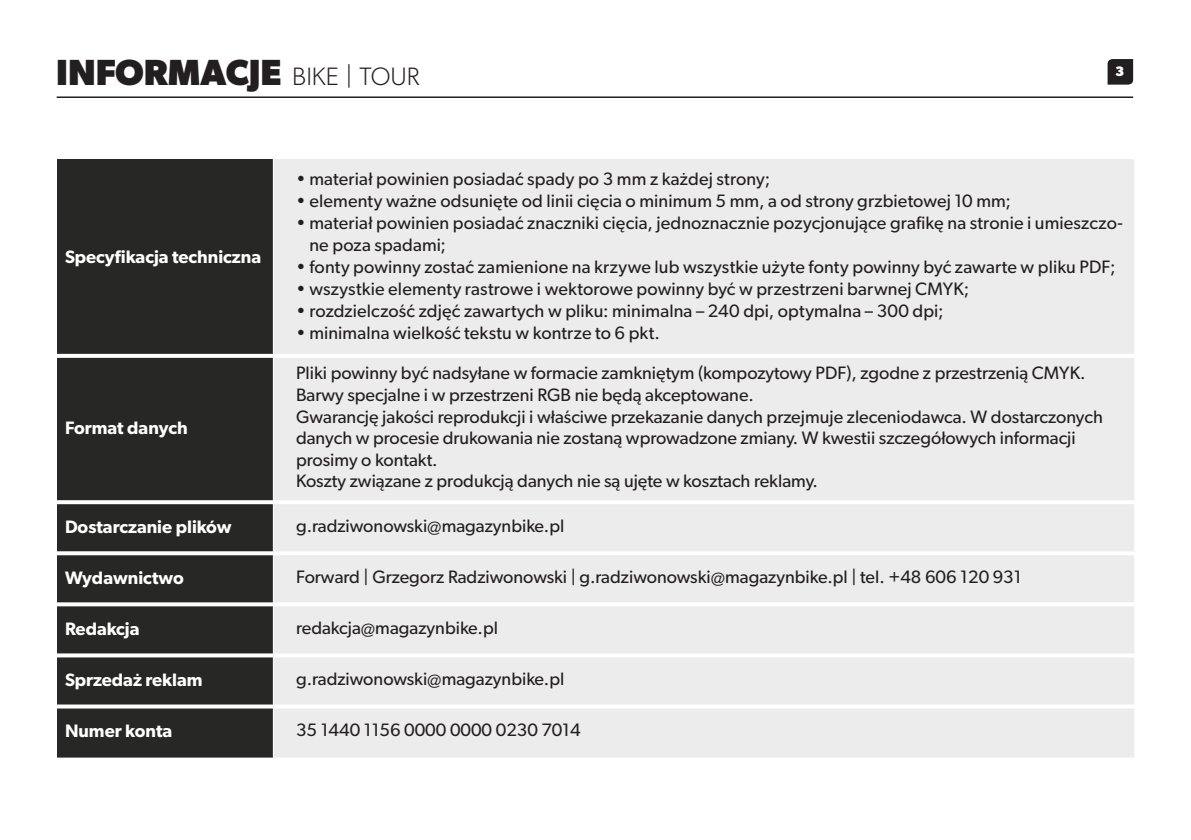
<style>
.page{position:relative;width:1191px;height:840px;background:#fff}
.page>*{position:absolute;margin:0;border:0;box-sizing:border-box;transform-origin:0 0}
.t1{font:700 36.4px "Gibson";color:#231f20}
.t2{font:18px/21.6px "Gibson";color:#231f20}
.t3{font:600 18px "Gibson";color:#fff}
.t4{font:700 13.8px "Gibson";color:#fff}
.s1{font-weight:300;font-size:25.2px}
.s2{font-weight:300;font-size:26px}
</style>
<div class="page">
<hr style="left:57px;top:96px;width:1076px;height:2px;background:#231f20">
<svg style="left:1107px;top:59px;width:26px;height:26px"></svg>
<div style="left:57px;top:159px;width:216px;height:598px;background:#272725"></div>
<div style="left:274px;top:159px;width:860px;height:598px;background:#ececec"></div>
<svg style="left:57px;top:353px;width:216px;height:4px"></svg>
<svg style="left:273px;top:353px;width:861px;height:4px"></svg>
<svg style="left:57px;top:500px;width:216px;height:4px"></svg>
<hr style="left:273px;top:500px;width:861px;height:4px;background:#fff">
<svg style="left:57px;top:704px;width:216px;height:4px"></svg>
<hr style="left:273px;top:704px;width:861px;height:4px;background:#fff">
<svg style="left:57px;top:602px;width:216px;height:4px"></svg>
<hr style="left:273px;top:602px;width:861px;height:4px;background:#fff">
<svg style="left:57px;top:551px;width:216px;height:4px"></svg>
<hr style="left:273px;top:551px;width:861px;height:4px;background:#fff">
<svg style="left:57px;top:653px;width:216px;height:4px"></svg>
<hr style="left:273px;top:653px;width:861px;height:4px;background:#fff">
<p class="t1" style="left:56px;top:50px;width:365px">INFORMACJE <span class="s1">BIKE</span> <span class="s2">|</span> <span class="s1">TOUR</span></p>
<p class="t4" style="left:1115px;top:63px;width:11px">3</p>
<p class="t3" style="left:65px;top:246px;width:198px">Specyfikacja techniczna</p>
<p class="t3" style="left:65px;top:417px;width:124px">Format danych</p>
<p class="t2" style="left:296px;top:167px;width:476px">• materiał powinien posiadać spady po 3 mm z każdej strony;</p>
<p class="t2" style="left:296px;top:189px;width:716px">• elementy ważne odsunięte od linii cięcia o minimum 5 mm, a od strony grzbietowej 10 mm;</p>
<p class="t2" style="left:309px;top:211px;width:815px;text-indent:-13px">• materiał powinien posiadać znaczniki cięcia, jednoznacznie pozycjonujące grafikę na stronie i umieszczo&shy;ne poza spadami;</p>
<p class="t2" style="left:296px;top:255px;width:821px">• fonty powinny zostać zamienione na krzywe lub wszystkie użyte fonty powinny być zawarte w pliku PDF;</p>
<p class="t2" style="left:296px;top:277px;width:675px">• wszystkie elementy rastrowe i wektorowe powinny być w przestrzeni barwnej CMYK;</p>
<p class="t2" style="left:296px;top:299px;width:649px">• rozdzielczość zdjęć zawartych w pliku: minimalna – 240 dpi, optymalna – 300 dpi;</p>
<p class="t2" style="left:296px;top:321px;width:365px">• minimalna wielkość tekstu w kontrze to 6 pkt.</p>
<p class="t2" style="left:296px;top:362px;width:791px">Pliki powinny być nadsyłane w formacie zamkniętym (kompozytowy PDF), zgodne z przestrzenią CMYK.<br>Barwy specjalne i w przestrzeni RGB nie będą akceptowane.</p>
<p class="t2" style="left:296px;top:405px;width:808px">Gwarancję jakości reprodukcji i właściwe przekazanie danych przejmuje zleceniodawca. W dostarczonych danych w procesie drukowania nie zostaną wprowadzone zmiany. W kwestii szczegółowych informacji prosimy o kontakt.</p>
<p class="t2" style="left:296px;top:470px;width:523px">Koszty związane z produkcją danych nie są ujęte w kosztach reklamy.</p>
<p class="t3" style="left:65px;top:516px;width:168px">Dostarczanie plików</p>
<p class="t2" style="left:296px;top:514px;width:270px">g.radziwonowski@magazynbike.pl</p>
<p class="t3" style="left:65px;top:567px;width:120px">Wydawnictwo</p>
<p class="t2" style="left:296px;top:565px;width:727px">Forward | Grzegorz Radziwonowski | g.radziwonowski@magazynbike.pl | tel. +48 606 120 931</p>
<p class="t3" style="left:65px;top:618px;width:76px">Redakcja</p>
<p class="t2" style="left:296px;top:616px;width:203px">redakcja@magazynbike.pl</p>
<p class="t3" style="left:65px;top:669px;width:139px">Sprzedaż reklam</p>
<p class="t2" style="left:296px;top:667px;width:270px">g.radziwonowski@magazynbike.pl</p>
<p class="t3" style="left:65px;top:720px;width:109px">Numer konta</p>
<p class="t2" style="left:296px;top:718px;width:286px">35 1440 1156 0000 0000 0230 7014</p>
</div>
